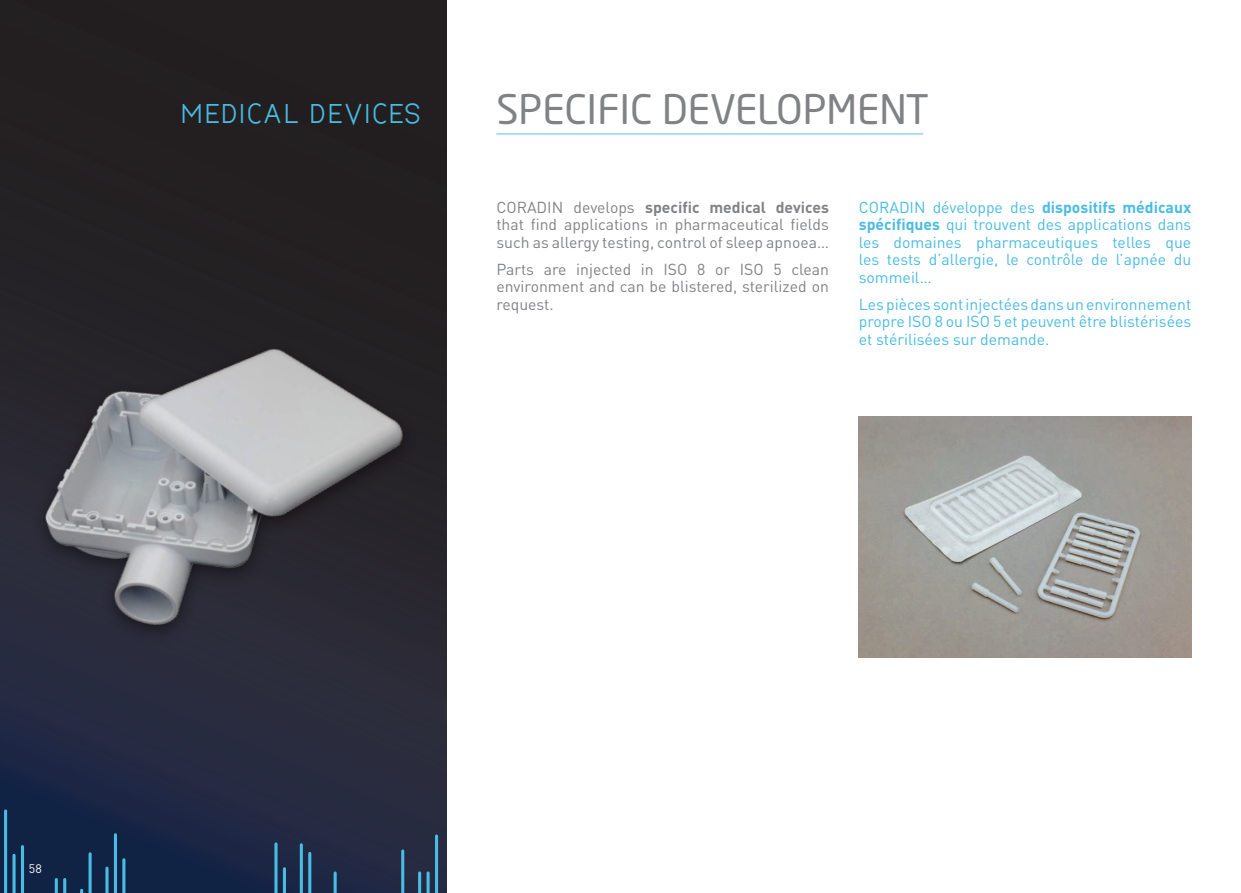
<style>
.page{position:relative;width:1241px;height:893px;background:#fff}
.page>*{position:absolute;margin:0;border:0;box-sizing:border-box;transform-origin:0 0}
.t1{font:40.25px "Neo Sans Pro";color:#808285}
.t2{font:29.75px "Bernur";letter-spacing:-.005em;color:#49bce3}
.t3{font:15.75px/17.5px "DIN";color:#49bce3;text-align:justify}
.t4{font:15.75px/17.5px "DIN";color:#808285;text-align:justify}
.t5{font:12.25px "DIN";color:#fff}
.s1{font-weight:700}
</style>
<div class="page">
<svg style="left:0;top:0;width:446px;height:893px;background:#22232f"></svg>
<hr style="left:496px;top:133px;width:427px;height:1px;background:#49bce3">
<hr style="left:4px;top:811px;width:3px;height:82px;background:#49bce3">
<svg style="left:12px;top:855px;width:4px;height:38px"></svg>
<hr style="left:21px;top:846px;width:3px;height:47px;background:#49bce3">
<hr style="left:55px;top:879px;width:3px;height:14px;background:#49bce3">
<hr style="left:63px;top:879px;width:3px;height:14px;background:#49bce3">
<svg style="left:88px;top:854px;width:4px;height:39px"></svg>
<hr style="left:105px;top:868px;width:3px;height:25px;background:#49bce3">
<hr style="left:114px;top:835px;width:3px;height:58px;background:#49bce3">
<hr style="left:122px;top:860px;width:3px;height:33px;background:#49bce3">
<hr style="left:274px;top:844px;width:3px;height:49px;background:#49bce3">
<hr style="left:283px;top:869px;width:3px;height:24px;background:#49bce3">
<hr style="left:300px;top:845px;width:3px;height:48px;background:#49bce3">
<hr style="left:308px;top:853px;width:3px;height:40px;background:#49bce3">
<hr style="left:333px;top:873px;width:3px;height:20px;background:#49bce3">
<hr style="left:401px;top:851px;width:3px;height:42px;background:#49bce3">
<hr style="left:418px;top:873px;width:3px;height:20px;background:#49bce3">
<hr style="left:426px;top:873px;width:3px;height:20px;background:#49bce3">
<hr style="left:435px;top:836px;width:3px;height:57px;background:#49bce3">
<img style="left:0;top:273px;width:447px;height:412px">
<img style="left:858px;top:417px;width:333px;height:240px">
<p class="t2" style="left:180px;top:99px;width:243px">MEDICAL DEVICES</p>
<p class="t1" style="left:496px;top:85px;width:434px">SPECIFIC DEVELOPMENT</p>
<p class="t4" style="left:496px;top:198px;width:334px">CORADIN develops <span class="s1">specific medical devices </span>that find applications in pharmaceutical fields such as allergy testing, control of sleep apnoea…</p>
<p class="t4" style="left:496px;top:260px;width:334px">Parts are injected in ISO 8 or ISO 5 clean environment and can be blistered, sterilized on request.</p>
<p class="t3" style="left:858px;top:198px;width:334px">CORADIN développe des <span class="s1">dispositifs médicaux spécifiques</span> qui trouvent des applications dans les domaines pharmaceutiques telles que les tests d’allergie, le contrôle de l’apnée du sommeil…</p>
<p class="t3" style="left:858px;top:295px;width:334px">Les pièces sont injectées dans un environnement propre ISO 8 ou ISO 5 et peuvent être blistérisées et stérilisées sur demande.</p>
<p class="t5" style="left:29px;top:860px;width:14px">58</p>
</div>
